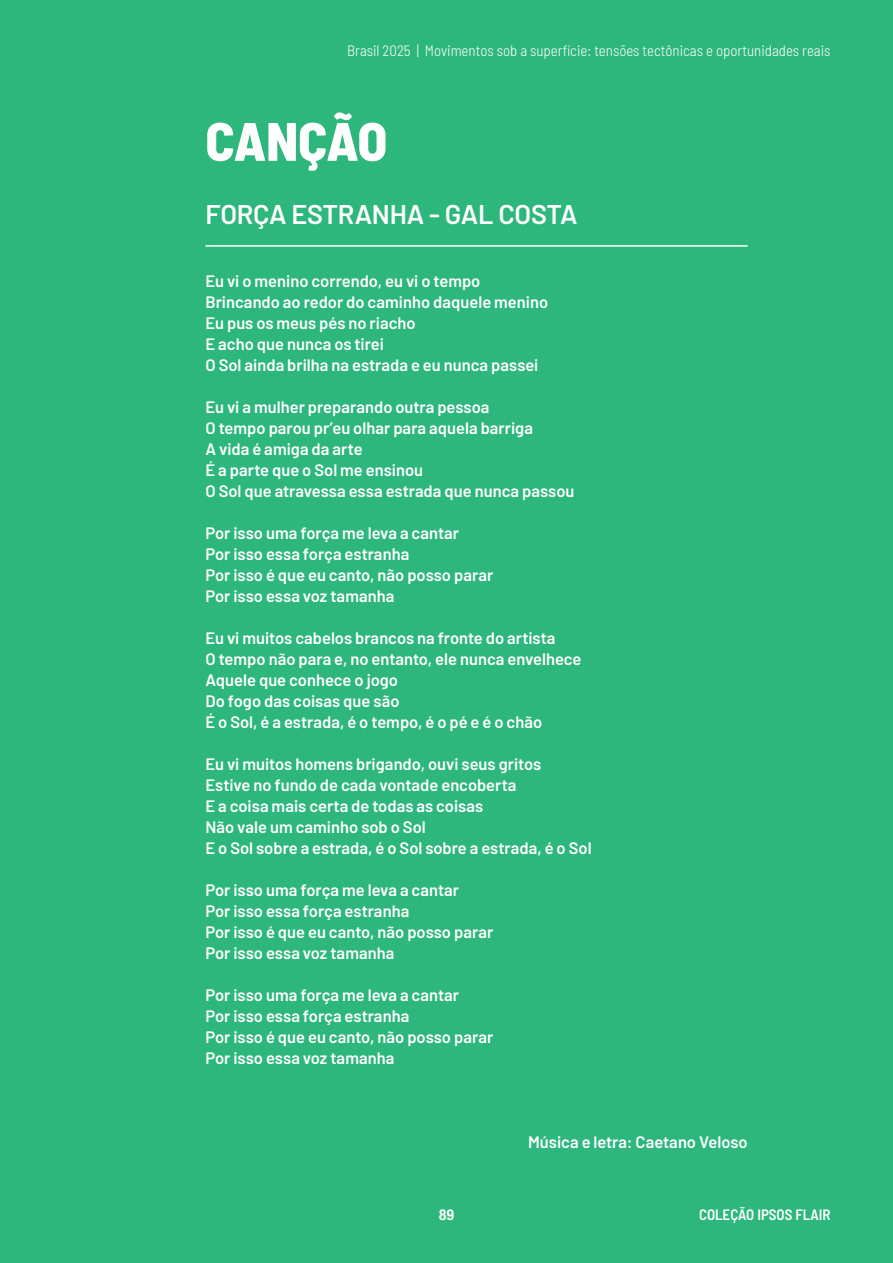
<style>
.page{position:relative;width:893px;height:1263px;background:#2db77d}
.page>*{position:absolute;margin:0;border:0;box-sizing:border-box;transform-origin:0 0}
.t1{font:800 semi-condensed 54px "Barlow";letter-spacing:-.015em;color:#fff}
.t2{font:600 27px "Barlow";letter-spacing:-.01em;color:#fff}
.t3{font:600 16.5px/21px "Barlow";color:#fff}
.t4{font:300 semi-condensed 15px "Barlow";color:#fff}
.t5{font:600 semi-condensed 15px "Barlow";color:#fff}
.t6{font:700 condensed 15px "Helvetica Neue LT Pro";color:#fff}
</style>
<div class="page">
<hr style="left:206px;top:245px;width:542px;height:2px;background:#fff">
<p class="t4" style="left:347px;top:40px;width:485px">Brasil 2025 | Movimentos sob a superfície: tensões tectônicas e oportunidades reais</p>
<h1 class="t1" style="left:206px;top:102px;width:183px">CANÇÃO</h1>
<h2 class="t2" style="left:206px;top:194px;width:374px">FORÇA ESTRANHA - GAL COSTA</h2>
<p class="t3" style="left:206px;top:269px;width:344px">Eu vi o menino correndo, eu vi o tempo Brincando ao redor do caminho daquele menino Eu pus os meus pés no riacho<br>E acho que nunca os tirei<br>O Sol ainda brilha na estrada e eu nunca passei</p>
<p class="t3" style="left:206px;top:395px;width:370px">Eu vi a mulher preparando outra pessoa<br>O tempo parou pr’eu olhar para aquela barriga<br>A vida é amiga da arte<br>É a parte que o Sol me ensinou<br>O Sol que atravessa essa estrada que nunca passou</p>
<p class="t3" style="left:206px;top:521px;width:289px">Por isso uma força me leva a cantar<br>Por isso essa força estranha<br>Por isso é que eu canto, não posso parar<br>Por isso essa voz tamanha</p>
<p class="t3" style="left:206px;top:626px;width:378px">Eu vi muitos cabelos brancos na fronte do artista<br>O tempo não para e, no entanto, ele nunca envelhece Aquele que conhece o jogo<br>Do fogo das coisas que são<br>É o Sol, é a estrada, é o tempo, é o pé e é o chão</p>
<p class="t3" style="left:206px;top:752px;width:388px">Eu vi muitos homens brigando, ouvi seus gritos<br>Estive no fundo de cada vontade encoberta<br>E a coisa mais certa de todas as coisas<br>Não vale um caminho sob o Sol<br>E o Sol sobre a estrada, é o Sol sobre a estrada, é o Sol</p>
<p class="t3" style="left:206px;top:878px;width:289px">Por isso uma força me leva a cantar<br>Por isso essa força estranha<br>Por isso é que eu canto, não posso parar<br>Por isso essa voz tamanha</p>
<p class="t3" style="left:206px;top:983px;width:289px">Por isso uma força me leva a cantar<br>Por isso essa força estranha<br>Por isso é que eu canto, não posso parar<br>Por isso essa voz tamanha</p>
<p class="t6" style="left:439px;top:1206px;width:16px">89</p>
<p class="t3" style="left:528px;top:1130px;width:221px">Música e letra: Caetano Veloso</p>
<p class="t5" style="left:699px;top:1204px;width:133px">COLEÇÃO IPSOS FLAIR</p>
</div>
